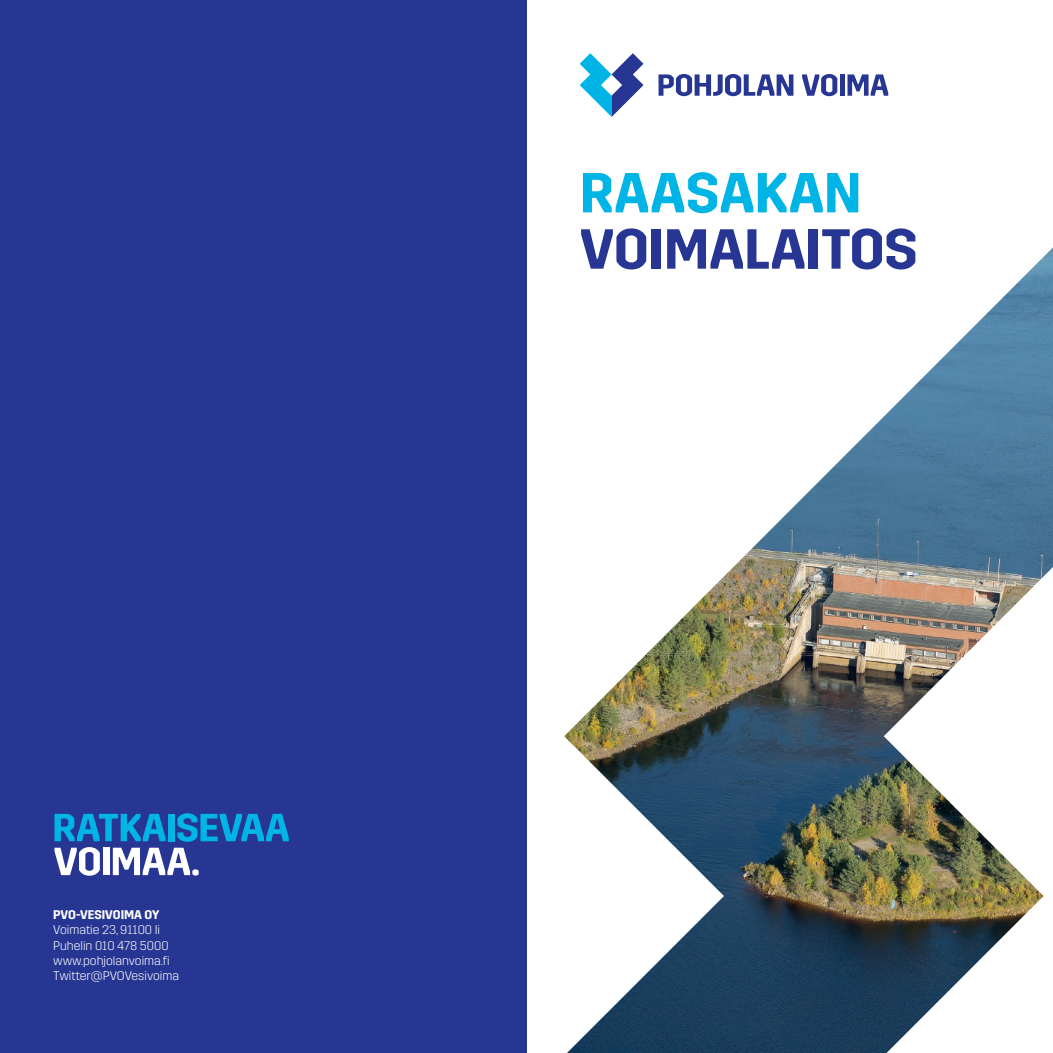
<style>
.page{position:relative;width:1053px;height:1053px;background:#fff}
.page>*{position:absolute;margin:0;border:0;box-sizing:border-box;transform-origin:0 0}
.t1{font:600 56.25px "Trim";letter-spacing:-.005em;color:#263692}
.t2{font:600 56.25px "Trim";letter-spacing:.005em;color:#00b5e6}
.t3{font:300 12.5px/15px "Trim";color:#fff}
.t4{font:600 12.5px "Trim";color:#fff}
</style>
<div class="page">
<div style="left:0;top:0;width:526px;height:1052px;background:#263692"></div>
<img style="left:564px;top:248px;width:488px;height:804px">
<svg style="left:579px;top:53px;width:64px;height:64px"></svg>
<svg style="left:658px;top:74px;width:135px;height:22px"></svg>
<svg style="left:802px;top:74px;width:35px;height:22px"></svg>
<div style="left:839px;top:74px;width:5px;height:22px;background:#263692"></div>
<svg style="left:847px;top:74px;width:41px;height:22px"></svg>
<svg style="left:54px;top:813px;width:111px;height:28px"></svg>
<div style="left:168px;top:813px;width:6px;height:28px;background:#00b5e6"></div>
<svg style="left:177px;top:813px;width:112px;height:28px"></svg>
<svg style="left:54px;top:847px;width:46px;height:28px"></svg>
<div style="left:103px;top:847px;width:6px;height:28px;background:#fff"></div>
<svg style="left:113px;top:847px;width:86px;height:28px"></svg>
<p class="t4" style="left:53px;top:908px;width:108px">PVO-VESIVOIMA OY</p>
<p class="t3" style="left:53px;top:922px;width:127px">Voimatie 23, 91100 Ii<br>Puhelin 010 478 5000 www.pohjolanvoima.fi<br>Twitter@PVOVesivoima</p>
<h1 class="t2" style="left:579px;top:161px;width:283px">RAASAKAN</h1>
<h1 class="t1" style="left:579px;top:217px;width:339px">VOIMALAITOS</h1>
</div>
